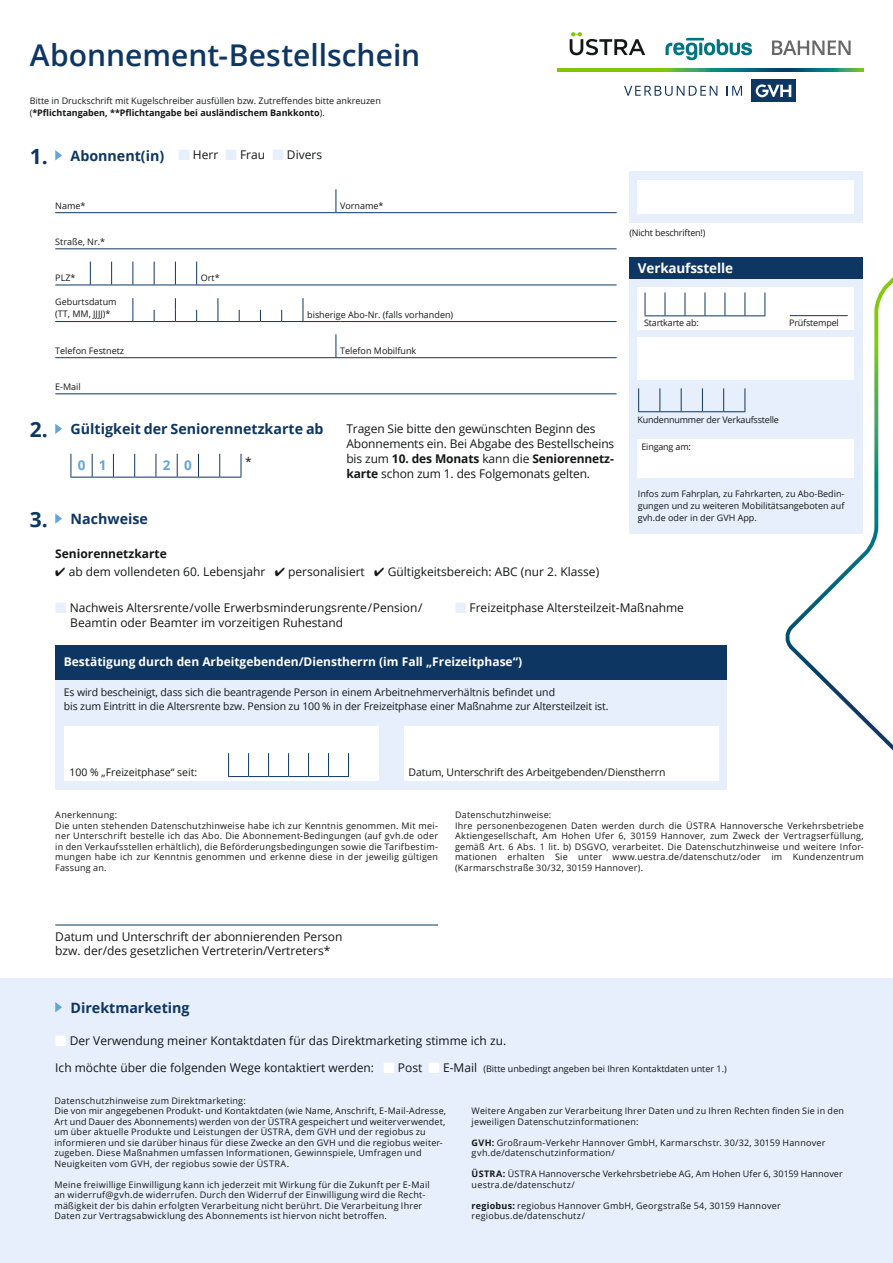
<style>
.page{position:relative;width:893px;height:1263px;background:#fff}
.page>*{position:absolute;margin:0;border:0;box-sizing:border-box;transform-origin:0 0}
.t1{font:600 30px "Open Sans";color:#0e3662}
.t2{font:700 14.25px "Open Sans";color:#0e3662}
.t3{font:700 13.5px "Open Sans";letter-spacing:-.01em;color:#fff}
.t4{font:700 13.5px "Open Sans";color:#63a5d5}
.t5{font:12px/15px "Open Sans";color:#151616}
.t6{font:700 12px "Open Sans";color:#fff}
.t7{font:700 12px "Open Sans";color:#151616}
.t8{font:10.5px/13.5px "Open Sans";letter-spacing:-.01em;color:#151616}
.t9{font:9px/10.5px "Open Sans";letter-spacing:.025em;color:#151616}
.t10{font:9px/12px "Open Sans";color:#151616}
.t11{font:9px "Open Sans";letter-spacing:-.02em;color:#151616}
.s1{font-weight:700}
.s2{font-weight:700;font-size:21px;color:#0e3662}
.s3{font-weight:700;font-size:14.25px;color:#0e3662}
.s4{color:#e6effb}
.s5{font-size:21px}
.s6{color:#fff}
.s7{font-size:9px}
</style>
<div class="page">
<div style="left:0;top:979px;width:893px;height:284px;background:#e6effb"></div>
<svg style="left:55px;top:1002px;width:7px;height:10px"></svg>
<hr style="left:55px;top:212px;width:281px;height:1px;background:#0e3662">
<svg style="left:336px;top:189px;width:1px;height:23px"></svg>
<hr style="left:336px;top:212px;width:281px;height:1px;background:#0e3662">
<hr style="left:55px;top:357px;width:281px;height:1px;background:#0e3662">
<svg style="left:336px;top:334px;width:1px;height:23px"></svg>
<hr style="left:336px;top:357px;width:281px;height:1px;background:#0e3662">
<hr style="left:55px;top:285px;width:35px;height:1px;background:#0e3662">
<svg style="left:90px;top:262px;width:107px;height:24px"></svg>
<hr style="left:197px;top:285px;width:420px;height:1px;background:#0e3662">
<hr style="left:55px;top:321px;width:78px;height:1px;background:#0e3662">
<svg style="left:132px;top:298px;width:172px;height:24px"></svg>
<hr style="left:303px;top:321px;width:37px;height:1px;background:#0e3662">
<hr style="left:340px;top:321px;width:277px;height:1px;background:#0e3662">
<hr style="left:55px;top:248px;width:562px;height:1px;background:#0e3662">
<hr style="left:55px;top:393px;width:562px;height:1px;background:#0e3662">
<svg style="left:55px;top:150px;width:7px;height:10px"></svg>
<svg style="left:780px;top:277px;width:113px;height:702px"></svg>
<svg style="left:55px;top:424px;width:7px;height:10px"></svg>
<svg style="left:71px;top:454px;width:171px;height:24px"></svg>
<svg style="left:665px;top:38px;width:87px;height:22px"></svg>
<svg style="left:570px;top:32px;width:75px;height:23px"></svg>
<svg style="left:772px;top:40px;width:79px;height:15px"></svg>
<hr style="left:557px;top:68px;width:108px;height:4px;background:#80c700">
<svg style="left:665px;top:68px;width:198px;height:4px"></svg>
<svg style="left:624px;top:86px;width:93px;height:10px"></svg>
<svg style="left:727px;top:86px;width:15px;height:10px"></svg>
<div style="left:751px;top:80px;width:45px;height:22px;background:#0e3662"></div>
<svg style="left:756px;top:84px;width:35px;height:13px"></svg>
<div style="left:629px;top:274px;width:234px;height:259px;background:#e6effb"></div>
<div style="left:629px;top:257px;width:234px;height:21px;background:#0e3662"></div>
<div style="left:637px;top:287px;width:217px;height:43px;background:#fff"></div>
<div style="left:637px;top:338px;width:217px;height:42px;background:#fff"></div>
<svg style="left:638px;top:388px;width:108px;height:24px"></svg>
<svg style="left:645px;top:292px;width:121px;height:24px"></svg>
<hr style="left:790px;top:315px;width:58px;height:1px;background:#0e3662">
<div style="left:629px;top:171px;width:234px;height:51px;background:#e6effb"></div>
<div style="left:637px;top:180px;width:217px;height:33px;background:#fff"></div>
<div style="left:637px;top:439px;width:217px;height:38px;background:#fff"></div>
<svg style="left:55px;top:513px;width:7px;height:11px"></svg>
<div style="left:55px;top:679px;width:672px;height:110px;background:#e6effb"></div>
<div style="left:65px;top:727px;width:314px;height:54px;background:#fff"></div>
<div style="left:404px;top:727px;width:314px;height:54px;background:#fff"></div>
<div style="left:55px;top:645px;width:672px;height:34px;background:#0e3662"></div>
<svg style="left:228px;top:753px;width:121px;height:24px"></svg>
<hr style="left:55px;top:925px;width:383px;height:1px;background:#0e3662">
<h1 class="t1" style="left:30px;top:34px;width:392px">Abonnement-Bestellschein</h1>
<p class="t10" style="left:30px;top:94px;width:353px">Bitte in Druckschrift mit Kugelschreiber ausfüllen bzw. Zutreffendes bitte ankreuzen (<span class="s1">*Pflichtangaben, **Pflichtangabe bei ausländischem Bankkonto</span>).</p>
<h3 class="t5" style="left:30px;top:147px;width:294px"><span class="s2">1.</span> <span class="s3">Abonnent(in)</span> <span class="s4">■</span> Herr <span class="s4">■</span> Frau <span class="s4">■</span> Divers</h3>
<p class="t9" style="left:55px;top:200px;width:32px">Name*</p>
<p class="t10" style="left:340px;top:199px;width:45px">Vorname*</p>
<p class="t10" style="left:55px;top:236px;width:51px">Straße, Nr.*</p>
<p class="t9" style="left:55px;top:272px;width:22px">PLZ*</p>
<p class="t9" style="left:201px;top:272px;width:20px">Ort*</p>
<p class="t10" style="left:55px;top:296px;width:63px">Geburtsdatum (TT, MM, JJJJ)*</p>
<p class="t10" style="left:307px;top:308px;width:148px">bisherige Abo-Nr. (falls vorhanden)</p>
<p class="t10" style="left:55px;top:344px;width:70px">Telefon Festnetz</p>
<p class="t10" style="left:340px;top:344px;width:78px">Telefon Mobilfunk</p>
<p class="t9" style="left:55px;top:381px;width:27px">E-Mail</p>
<h2 class="t2" style="left:30px;top:419px;width:295px"><span class="s5">2.</span> Gültigkeit der Seniorennetzkarte ab</h2>
<h3 class="t4" style="left:78px;top:456px;width:30px">0 1</h3>
<h3 class="t4" style="left:163px;top:456px;width:30px">2 0</h3>
<h3 class="t5" style="left:245px;top:453px;width:8px">*</h3>
<h3 class="t5" style="left:346px;top:420px;width:269px">Tragen Sie bitte den gewünschten Beginn des Abonnements ein. Bei Abgabe des Bestellscheins bis zum <span class="s1">10. des Monats</span> kann die <span class="s1">Seniorennetz&shy;karte</span> schon zum 1. des Folgemonats gelten.</h3>
<p class="t11" style="left:629px;top:227px;width:78px">(Nicht beschriften!)</p>
<h3 class="t3" style="left:638px;top:258px;width:97px">Verkaufsstelle</h3>
<p class="t11" style="left:644px;top:317px;width:56px">Startkarte ab:</p>
<p class="t11" style="left:789px;top:317px;width:51px">Prüfstempel</p>
<p class="t11" style="left:637px;top:414px;width:143px">Kundennummer der Verkaufsstelle</p>
<p class="t11" style="left:641px;top:441px;width:51px">Eingang am:</p>
<p class="t9" style="left:638px;top:487px;width:208px;line-height:12px;text-align:justify">Infos zum Fahrplan, zu Fahrkarten, zu Abo-Bedin&shy;gungen und zu weiteren Mobilitätsangeboten auf gvh.de oder in der GVH App.</p>
<h2 class="t2" style="left:30px;top:509px;width:120px"><span class="s5">3.</span> Nachweise</h2>
<h3 class="t7" style="left:55px;top:545px;width:113px">Seniorennetzkarte</h3>
<h3 class="t5" style="left:55px;top:563px;width:545px">✔ ab dem vollendeten 60. Lebensjahr ✔ personalisiert ✔ Gültigkeitsbereich: ABC (nur 2. Klasse)</h3>
<h3 class="t5" style="left:70px;top:600px;width:354px;text-indent:-15px"><span class="s4">■</span> Nachweis Altersrente/volle Erwerbsminderungsrente/Pension/<br>Beamtin oder Beamter im vorzeitigen Ruhestand</h3>
<h3 class="t5" style="left:455px;top:600px;width:231px"><span class="s4">■</span> Freizeitphase Altersteilzeit-Maßnahme</h3>
<h3 class="t6" style="left:64px;top:653px;width:460px">Bestätigung durch den Arbeitgebenden/Dienstherrn (im Fall „Freizeitphase“)</h3>
<p class="t8" style="left:64px;top:685px;width:546px">Es wird bescheinigt, dass sich die beantragende Person in einem Arbeitnehmerverhältnis befindet und<br>bis zum Eintritt in die Altersrente bzw. Pension zu 100 % in der Freizeitphase einer Maßnahme zur Altersteilzeit ist.</p>
<p class="t8" style="left:69px;top:765px;width:129px">100 % „Freizeitphase“ seit:</p>
<p class="t8" style="left:409px;top:765px;width:258px">Datum, Unterschrift des Arbeitgebenden/Dienstherrn</p>
<p class="t9" style="left:55px;top:809px;width:384px">Anerkennung:<br>Die unten stehenden Datenschutzhinweise habe ich zur Kenntnis genommen. Mit mei&shy;ner Unterschrift bestelle ich das Abo. Die Abonnement-Bedingungen (auf gvh.de oder in den Verkaufsstellen erhältlich), die Beförderungsbedingungen sowie die Tarifbestim&shy;mungen habe ich zur Kenntnis genommen und erkenne diese in der jeweilig gültigen Fassung an.</p>
<p class="t9" style="left:455px;top:809px;width:410px">Datenschutzhinweise:<br>Ihre personenbezogenen Daten werden durch die ÜSTRA Hannoversche Verkehrsbetriebe Aktiengesellschaft, Am Hohen Ufer 6, 30159 Hannover, zum Zweck der Vertragserfüllung, gemäß Art. 6 Abs. 1 lit. b) DSGVO, verarbeitet. Die Datenschutzhinweise und weitere Infor&shy;mationen erhalten Sie unter www.uestra.de/datenschutz/oder im Kundenzentrum (Karmarschstraße 30/32, 30159 Hannover).</p>
<h3 class="t5" style="left:55px;top:930px;width:289px;line-height:13.5px">Datum und Unterschrift der abonnierenden Person bzw. der/des gesetzlichen Vertreterin/Vertreters*</h3>
<h2 class="t2" style="left:71px;top:998px;width:121px">Direktmarketing</h2>
<h3 class="t5" style="left:55px;top:1033px;width:452px"><span class="s6">■</span> Der Verwendung meiner Kontaktdaten für das Direktmarketing stimme ich zu.</h3>
<h3 class="t5" style="left:55px;top:1060px;width:673px">Ich möchte über die folgenden Wege kontaktiert werden: <span class="s6">■</span> Post <span class="s6">■</span> E-Mail <span class="s7">(Bitte unbedingt angeben bei Ihren Kontaktdaten unter 1.)</span></h3>
<p class="t9" style="left:54px;top:1095px;width:393px">Datenschutzhinweise zum Direktmarketing:<br>Die von mir angegebenen Produkt- und Kontaktdaten (wie Name, Anschrift, E-Mail-Adresse, Art und Dauer des Abonnements) werden von der ÜSTRA gespeichert und weiterverwendet, um über aktuelle Produkte und Leistungen der ÜSTRA, dem GVH und der regiobus zu informieren und sie darüber hinaus für diese Zwecke an den GVH und die regiobus weiter&shy;zugeben. Diese Maßnahmen umfassen Informationen, Gewinnspiele, Umfragen und Neuigkeiten vom GVH, der regiobus sowie der ÜSTRA.</p>
<p class="t9" style="left:54px;top:1179px;width:377px">Meine freiwillige Einwilligung kann ich jederzeit mit Wirkung für die Zukunft per E-Mail an widerruf@gvh.de widerrufen. Durch den Widerruf der Einwilligung wird die Recht&shy;mäßigkeit der bis dahin erfolgten Verarbeitung nicht berührt. Die Verarbeitung Ihrer Daten zur Vertragsabwicklung des Abonnements ist hiervon nicht betroffen.</p>
<p class="t9" style="left:472px;top:1105px;width:374px">Weitere Angaben zur Verarbeitung Ihrer Daten und zu Ihren Rechten finden Sie in den jeweiligen Datenschutzinformationen:</p>
<p class="t9" style="left:472px;top:1137px;width:355px"><span class="s1">GVH:</span> Großraum-Verkehr Hannover GmbH, Karmarschstr. 30/32, 30159 Hannover gvh.de/datenschutzinformation/</p>
<p class="t9" style="left:472px;top:1168px;width:373px"><span class="s1">ÜSTRA:</span> ÜSTRA Hannoversche Verkehrsbetriebe AG, Am Hohen Ufer 6, 30159 Hannover uestra.de/datenschutz/</p>
<p class="t9" style="left:472px;top:1200px;width:311px"><span class="s1">regiobus:</span> regiobus Hannover GmbH, Georgstraße 54, 30159 Hannover regiobus.de/datenschutz/</p>
</div>
